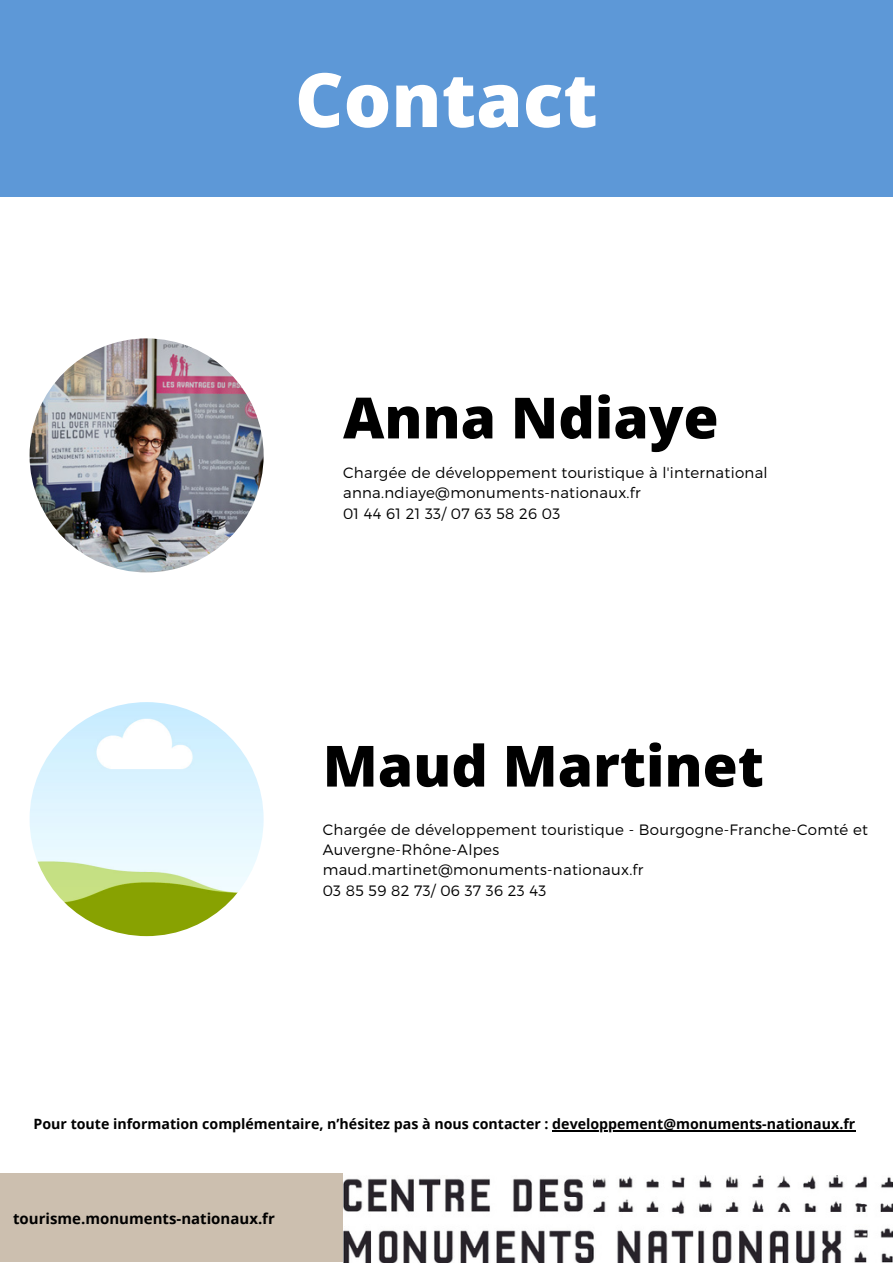
<style>
.page{position:relative;width:893px;height:1264px;background:#fff}
.page>*{position:absolute;margin:0;border:0;box-sizing:border-box;transform-origin:0 0}
.t1{font:800 75px "Open Sans";color:#fff}
.t2{font:800 56.85px "Open Sans";color:#000}
.t3{font:300 15px/20.2px "Montserrat";letter-spacing:.02em;color:#000}
.t4{font:700 15px "Open Sans";color:#000}
.t5{font:700 14.25px "Open Sans";color:#000}
</style>
<div class="page">
<div style="left:0;top:0;width:892px;height:197px;background:#5d98d7"></div>
<img style="left:343px;top:1175px;width:549px;height:87px">
<img style="left:30px;top:338px;width:233px;height:234px;border-radius:50%">
<img style="left:30px;top:702px;width:233px;height:234px;border-radius:50%">
<div style="left:0;top:1173px;width:343px;height:88px;background:#ccbfaf"></div>
<hr style="left:552px;top:1130px;width:303px;height:1px;background:#000">
<h1 class="t1" style="left:295px;top:47px;width:304px">Contact</h1>
<h2 class="t2" style="left:343px;top:378px;width:377px">Anna Ndiaye</h2>
<p class="t3" style="left:343px;top:462px;width:426px">Chargée de développement touristique à l'international anna.ndiaye@monuments-nationaux.fr<br>01 44 61 21 33/ 07 63 58 26 03</p>
<h2 class="t2" style="left:323px;top:725px;width:442px">Maud Martinet</h2>
<p class="t3" style="left:323px;top:818px;width:546px">Chargée de développement touristique - Bourgogne-Franche-Comté et Auvergne-Rhône-Alpes<br>maud.martinet@monuments-nationaux.fr<br>03 85 59 82 73/ 06 37 36 23 43</p>
<p class="t5" style="left:34px;top:1113px;width:823px">Pour toute information complémentaire, n’hésitez pas à nous contacter : developpement@monuments-nationaux.fr</p>
<p class="t4" style="left:13px;top:1207px;width:263px">tourisme.monuments-nationaux.fr</p>
</div>
